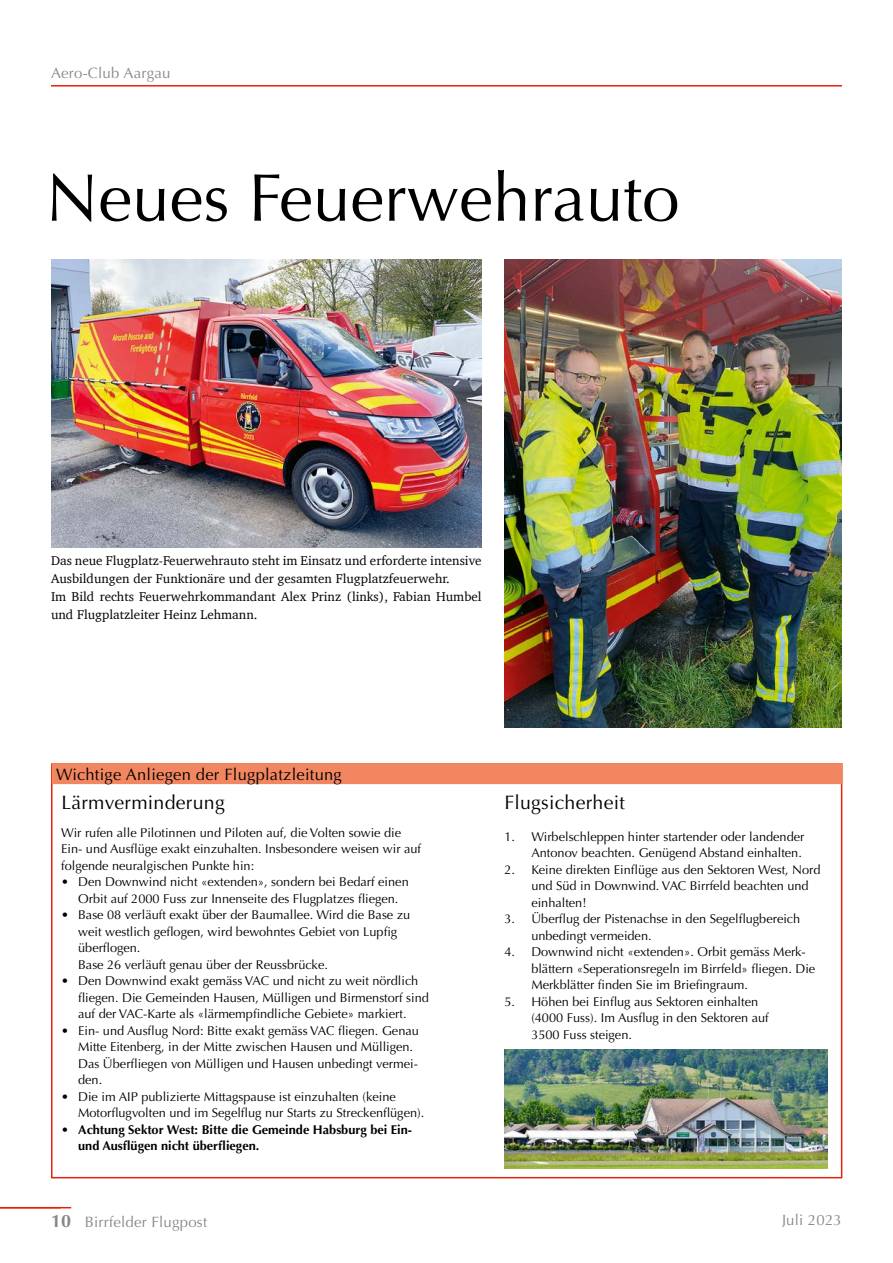
<style>
.page{position:relative;width:893px;height:1263px;background:#fff}
.page>*{position:absolute;margin:0;border:0;box-sizing:border-box;transform-origin:0 0}
.t1{font:67.5px "Optima";color:#000}
.t2{font:19.5px "Optima";letter-spacing:.015em;color:#000}
.t3{font:16.5px "Optima";letter-spacing:.015em;color:#000}
.t4{font:15px "Optima";letter-spacing:.015em;color:#878988}
.t5{font:13.2px/18px "Charter";color:#000}
.t6{font:12.75px/16.5px "Optima";color:#000}
.t7{font:700 12.75px/16.5px "Optima";color:#000}
.s1{font-weight:700;font-size:18px}
</style>
<div class="page">
<hr style="left:51px;top:85px;width:791px;height:2px;background:#e8210b">
<hr style="left:0;top:1207px;width:71px;height:1px;background:#e8210b">
<div style="left:52px;top:763px;width:791px;height:21px;background:#f18660"></div>
<img style="left:51px;top:259px;width:431px;height:288px">
<img style="left:505px;top:259px;width:337px;height:468px">
<img style="left:505px;top:1049px;width:322px;height:119px">
<p class="t4" style="left:51px;top:64px;width:121px">Aero-Club Aargau</p>
<h1 class="t1" style="left:46px;top:159px;width:635px">Neues Feuerwehrauto</h1>
<p class="t5" style="left:51px;top:552px;width:432px">Das neue Flugplatz-Feuerwehrauto steht im Einsatz und erforderte intensive Ausbildungen der Funktionäre und der gesamten Flugplatzfeuerwehr.<br>Im Bild rechts Feuerwehrkommandant Alex Prinz (links), Fabian Humbel und Flugplatzleiter Heinz Lehmann.</p>
<p class="t3" style="left:56px;top:765px;width:287px">Wichtige Anliegen der Flugplatzleitung</p>
<h2 class="t2" style="left:61px;top:791px;width:165px">Lärmverminderung</h2>
<p class="t6" style="left:61px;top:824px;width:361px">Wir rufen alle Pilotinnen und Piloten auf, die Volten sowie die<br>Ein- und Ausflüge exakt einzuhalten. Insbesondere weisen wir auf folgende neuralgischen Punkte hin:</p>
<p class="t6" style="left:61px;top:874px;width:349px;text-align:center">• Den Downwind nicht «extenden», sondern bei Bedarf einen<br>Orbit auf 2000 Fuss zur Innenseite des Flugplatzes fliegen.</p>
<p class="t6" style="left:78px;top:907px;width:334px;text-indent:-17px">• Base 08 verläuft exakt über der Baumallee. Wird die Base zu weit westlich geflogen, wird bewohntes Gebiet von Lupfig überflogen.<br>Base 26 verläuft genau über der Reussbrücke.</p>
<p class="t6" style="left:78px;top:973px;width:352px;text-indent:-17px">• Den Downwind exakt gemäss VAC und nicht zu weit nördlich fliegen. Die Gemeinden Hausen, Mülligen und Birmenstorf sind auf der VAC-Karte als «lärmempfindliche Gebiete» markiert.</p>
<p class="t6" style="left:78px;top:1022px;width:342px;text-indent:-17px">• Ein- und Ausflug Nord: Bitte exakt gemäss VAC fliegen. Genau Mitte Eitenberg, in der Mitte zwischen Hausen und Mülligen.<br>Das Überfliegen von Mülligen und Hausen unbedingt vermei&shy;den.</p>
<p class="t6" style="left:78px;top:1088px;width:348px;text-indent:-17px">• Die im AIP publizierte Mittagspause ist einzuhalten (keine<br>Motorflugvolten und im Segelflug nur Starts zu Streckenflügen).</p>
<p class="t7" style="left:78px;top:1121px;width:335px;text-indent:-17px">• Achtung Sektor West: Bitte die Gemeinde Habsburg bei Ein&shy;und Ausflügen nicht überfliegen.</p>
<h2 class="t2" style="left:504px;top:791px;width:122px">Flugsicherheit</h2>
<p class="t6" style="left:504px;top:828px;width:302px;text-align:right">1. Wirbelschleppen hinter startender oder landender<br>Antonov beachten. Genügend Abstand einhalten.</p>
<p class="t6" style="left:531px;top:861px;width:291px;text-indent:-27px">2. Keine direkten Einflüge aus den Sektoren West, Nord und Süd in Downwind. VAC Birrfeld beachten und einhalten!</p>
<p class="t6" style="left:531px;top:911px;width:270px;text-indent:-27px">3. Überflug der Pistenachse in den Segelflugbereich unbedingt vermeiden.</p>
<p class="t6" style="left:531px;top:944px;width:285px;text-indent:-27px">4. Downwind nicht «extenden». Orbit gemäss Merk&shy;blättern «Seperationsregeln im Birrfeld» fliegen. Die<br>Merkblätter finden Sie im Briefingraum.</p>
<p class="t6" style="left:531px;top:993px;width:239px;text-indent:-27px">5. Höhen bei Einflug aus Sektoren einhalten (4000 Fuss). Im Ausflug in den Sektoren auf<br>3500 Fuss steigen.</p>
<p class="t4" style="left:51px;top:1214px;width:158px"><span class="s1">10</span> Birrfelder Flugpost</p>
<p class="t4" style="left:782px;top:1211px;width:61px">Juli 2023</p>
</div>
